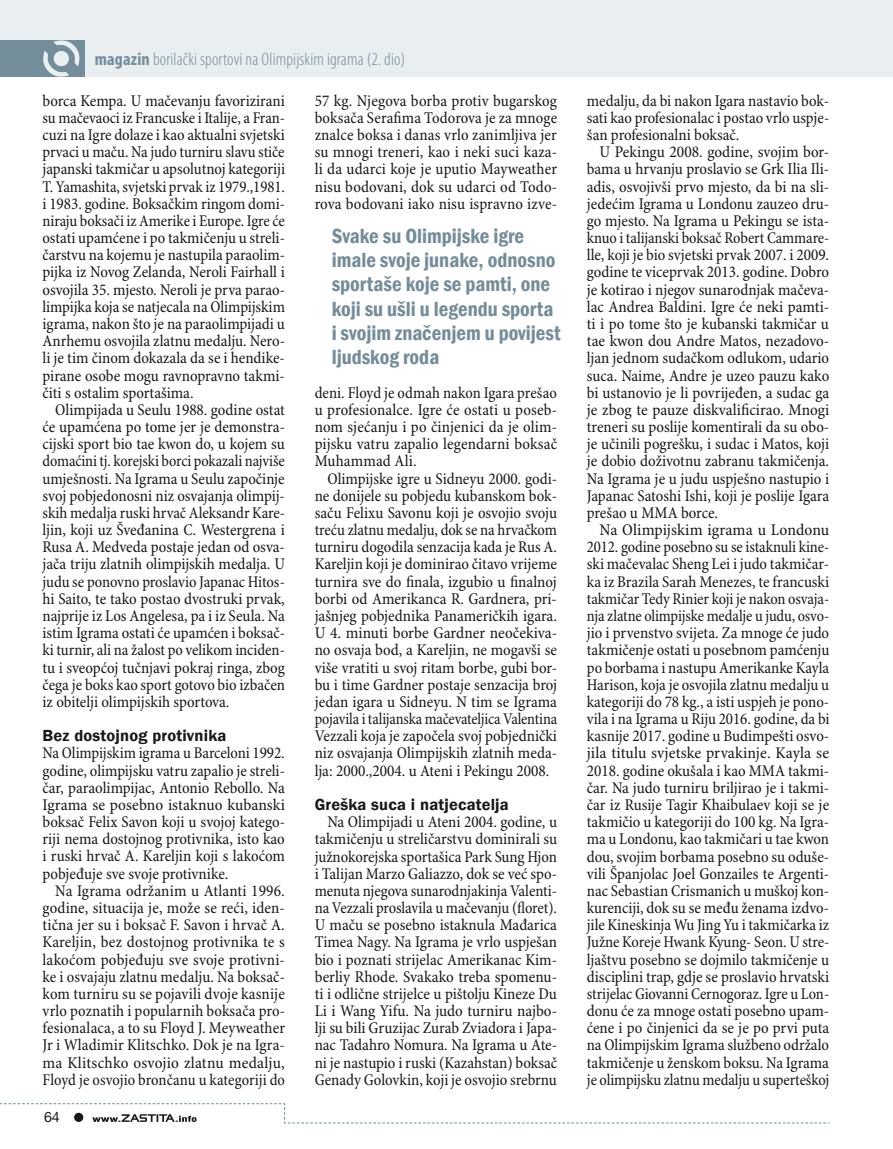
<style>
.page{position:relative;width:893px;height:1149px;background:#fff}
.page>*{position:absolute;margin:0;border:0;box-sizing:border-box;transform-origin:0 0}
.t1{font:600 condensed 21px/24px "Franklin Gothic";color:#748d9a}
.t2{font:300 condensed 18px "Myriad Pro";letter-spacing:.01em;color:#748d9a}
.t3{font:condensed 16.5px/17.1px "Minion Pro";color:#1a171c;text-align:justify}
.t4{font:condensed 16.5px/17.1px "Minion Pro";color:#1a171c;text-align:justify;scale:1.04 1}
.t5{font:600 16.5px "Franklin Gothic";letter-spacing:.01em;color:#1a171c}
.t6{font:14.25px "Helvetica Neue LT Std";color:#1a171c}
.s1{font-weight:700}
</style>
<div class="page">
<div style="left:0;top:0;width:893px;height:77px;background:#e9eef1"></div>
<div style="left:0;top:40px;width:85px;height:37px;background:#748d9a"></div>
<svg style="left:43px;top:40px;width:37px;height:37px"></svg>
<svg style="left:0;top:1103px;width:830px;height:20px"></svg>
<p class="t2" style="left:95px;top:49px;width:312px"><span class="s1">magazin</span> borilački sportovi na Olimpijskim igrama (2. dio)</p>
<p class="t3" style="left:43px;top:92px;width:244px">borca Kempa. U mačevanju favorizirani su mačevaoci iz Francuske i Italije, a Fran&shy;cuzi na Igre dolaze i kao aktualni svjetski prvaci u maču. Na judo turniru slavu stiče japanski takmičar u apsolutnoj kategoriji T. Yamashita, svjetski prvak iz 1979.,1981. i 1983. godine. Boksačkim ringom domi&shy;niraju boksači iz Amerike i Europe. Igre će ostati upamćene i po takmičenju u streli&shy;čarstvu na kojemu je nastupila paraolim&shy;pijka iz Novog Zelanda, Neroli Fairhall i osvojila 35. mjesto. Neroli je prva parao&shy;limpijka koja se natjecala na Olimpijskim igrama, nakon što je na paraolimpijadi u Anrhemu osvojila zlatnu medalju. Nero&shy;li je tim činom dokazala da se i hendike&shy;pirane osobe mogu ravnopravno takmi&shy;čiti s ostalim sportašima.</p>
<p class="t3" style="left:43px;top:401px;width:244px;text-indent:13px">Olimpijada u Seulu 1988. godine ostat će upamćena po tome jer je demonstra&shy;cijski sport bio tae kwon do, u kojem su domaćini tj. korejski borci pokazali najviše umješnosti. Na Igrama u Seulu započinje svoj pobjedonosni niz osvajanja olimpij&shy;skih medalja ruski hrvač Aleksandr Kare&shy;ljin, koji uz Šveđanina C. Westergrena i Rusa A. Medveda postaje jedan od osva&shy;jača triju zlatnih olimpijskih medalja. U judu se ponovno proslavio Japanac Hitos&shy;hi Saito, te tako postao dvostruki prvak, najprije iz Los Angelesa, pa i iz Seula. Na istim Igrama ostati će upamćen i boksač&shy;ki turnir, ali na žalost po velikom inciden&shy;tu i sveopćoj tučnjavi pokraj ringa, zbog čega je boks kao sport gotovo bio izbačen iz obitelji olimpijskih sportova.</p>
<p class="t5" style="left:43px;top:725px;width:185px">Bez dostojnog protivnika</p>
<p class="t3" style="left:43px;top:745px;width:244px">Na Olimpijskim igrama u Barceloni 1992. godine, olimpijsku vatru zapalio je streli&shy;čar, paraolimpijac, Antonio Rebollo. Na Igrama se posebno istaknuo kubanski boksač Felix Savon koji u svojoj katego&shy;riji nema dostojnog protivnika, isto kao i ruski hrvač A. Kareljin koji s lakoćom pobjeđuje sve svoje protivnike.</p>
<p class="t3" style="left:43px;top:882px;width:244px;text-indent:13px">Na Igrama održanim u Atlanti 1996. godine, situacija je, može se reći, iden&shy;tična jer su i boksač F. Savon i hrvač A.<br>Kareljin, bez dostojnog protivnika te s lakoćom pobjeđuju sve svoje protivni&shy;ke i osvajaju zlatnu medalju. Na boksač&shy;kom turniru su se pojavili dvoje kasnije vrlo poznatih i popularnih boksača pro&shy;fesionalaca, a to su Floyd J. Meyweather Jr i Wladimir Klitschko. Dok je na Igra&shy;ma Klitschko osvojio zlatnu medalju, Floyd je osvojio brončanu u kategoriji do</p>
<p class="t3" style="left:315px;top:92px;width:244px">57 kg. Njegova borba protiv bugarskog boksača Serafima Todorova je za mnoge znalce boksa i danas vrlo zanimljiva jer su mnogi treneri, kao i neki suci kaza&shy;li da udarci koje je uputio Mayweather nisu bodovani, dok su udarci od Todo&shy;rova bodovani iako nisu ispravno izve-</p>
<p class="t1" style="left:332px;top:224px;width:230px">Svake su Olimpijske igre imale svoje junake, odnosno sportaše koje se pamti, one koji su ušli u legendu sporta i svojim značenjem u povijest ljudskog roda</p>
<p class="t3" style="left:315px;top:384px;width:244px">deni. Floyd je odmah nakon Igara prešao u profesionalce. Igre će ostati u poseb&shy;nom sjećanju i po činjenici da je olim&shy;pijsku vatru zapalio legendarni boksač Muhammad Ali.</p>
<p class="t3" style="left:315px;top:470px;width:244px;text-indent:13px">Olimpijske igre u Sidneyu 2000. godi&shy;ne donijele su pobjedu kubanskom bok&shy;saču Felixu Savonu koji je osvojio svoju treću zlatnu medalju, dok se na hrvačkom turniru dogodila senzacija kada je Rus A.<br>Kareljin koji je dominirao čitavo vrijeme turnira sve do finala, izgubio u finalnoj borbi od Amerikanca R. Gardnera, pri&shy;jašnjeg pobjednika Panameričkih igara.<br>U 4. minuti borbe Gardner neočekiva&shy;no osvaja bod, a Kareljin, ne mogavši se više vratiti u svoj ritam borbe, gubi bor&shy;bu i time Gardner postaje senzacija broj jedan igara u Sidneyu. N tim se Igrama pojavila i talijanska mačevateljica Valentina Vezzali koja je započela svoj pobjednički niz osvajanja Olimpijskih zlatnih meda&shy;lja: 2000.,2004. u Ateni i Pekingu 2008.</p>
<p class="t5" style="left:315px;top:794px;width:196px">Greška suca i natjecatelja</p>
<p class="t3" style="left:315px;top:813px;width:244px;text-indent:13px">Na Olimpijadi u Ateni 2004. godine, u takmičenju u streličarstvu dominirali su južnokorejska sportašica Park Sung Hjon i Talijan Marzo Galiazzo, dok se već spo&shy;menuta njegova sunarodnjakinja Valenti&shy;na Vezzali proslavila u mačevanju (floret).<br>U maču se posebno istaknula Mađarica Timea Nagy. Na Igrama je vrlo uspješan bio i poznati strijelac Amerikanac Kim&shy;berliy Rhode. Svakako treba spomenu&shy;ti i odlične strijelce u pištolju Kineze Du Li i Wang Yifu. Na judo turniru najbo&shy;lji su bili Gruzijac Zurab Zviadora i Japa&shy;nac Tadahro Nomura. Na Igrama u Ate&shy;ni je nastupio i ruski (Kazahstan) boksač Genady Golovkin, koji je osvojio srebrnu</p>
<p class="t6" style="left:44px;top:1107px;width:17px">64</p>
<p class="t3" style="left:587px;top:92px;width:244px">medalju, da bi nakon Igara nastavio bok&shy;sati kao profesionalac i postao vrlo uspje&shy;šan profesionalni boksač.</p>
<p class="t3" style="left:587px;top:144px;width:244px;text-indent:13px">U Pekingu 2008. godine, svojim bor&shy;bama u hrvanju proslavio se Grk Ilia Ili&shy;adis, osvojivši prvo mjesto, da bi na sli&shy;jedećim Igrama u Londonu zauzeo dru&shy;go mjesto. Na Igrama u Pekingu se ista&shy;knuo i talijanski boksač Robert Cammare&shy;lle, koji je bio svjetski prvak 2007. i 2009. godine te viceprvak 2013. godine. Dobro je kotirao i njegov sunarodnjak mačeva&shy;lac Andrea Baldini. Igre će neki pamti&shy;ti i po tome što je kubanski takmičar u tae kwon dou Andre Matos, nezadovo&shy;ljan jednom sudačkom odlukom, udario suca. Naime, Andre je uzeo pauzu kako bi ustanovio je li povrijeđen, a sudac ga je zbog te pauze diskvalificirao. Mnogi treneri su poslije komentirali da su obo&shy;je učinili pogrešku, i sudac i Matos, koji je dobio doživotnu zabranu takmičenja.<br>Na Igrama je u judu uspješno nastupio i Japanac Satoshi Ishi, koji je poslije Igara prešao u MMA borce.</p>
<p class="t4" style="left:587px;top:522px;width:235px;text-indent:13px">Na Olimpijskim igrama u Londonu 2012. godine posebno su se istaknuli kine&shy;ski mačevalac Sheng Lei i judo takmičar&shy;ka iz Brazila Sarah Menezes, te francuski takmičar Tedy Rinier koji je nakon osvaja&shy;nja zlatne olimpijske medalje u judu, osvo&shy;jio i prvenstvo svijeta. Za mnoge će judo takmičenje ostati u posebnom pamćenju po borbama i nastupu Amerikanke Kayla Harison, koja je osvojila zlatnu medalju u kategoriji do 78 kg., a isti uspjeh je pono&shy;vila i na Igrama u Riju 2016. godine, da bi kasnije 2017. godine u Budimpešti osvo&shy;jila titulu svjetske prvakinje. Kayla se 2018. godine okušala i kao MMA takmi&shy;čar. Na judo turniru briljirao je i takmi&shy;čar iz Rusije Tagir Khaibulaev koji se je takmičio u kategoriji do 100 kg. Na Igra&shy;ma u Londonu, kao takmičari u tae kwon dou, svojim borbama posebno su oduše&shy;vili Španjolac Joel Gonzailes te Argenti&shy;nac Sebastian Crismanich u muškoj kon&shy;kurenciji, dok su se među ženama izdvo&shy;jile Kineskinja Wu Jing Yu i takmičarka iz Južne Koreje Hwank Kyung- Seon. U stre&shy;ljaštvu posebno se dojmilo takmičenje u disciplini trap, gdje se proslavio hrvatski strijelac Giovanni Cernogoraz. Igre u Lon&shy;donu će za mnoge ostati posebno upam&shy;ćene i po činjenici da se je po prvi puta na Olimpijskim Igrama službeno održalo takmičenje u ženskom boksu. Na Igrama je olimpijsku zlatnu medalju u superteškoj</p>
</div>
